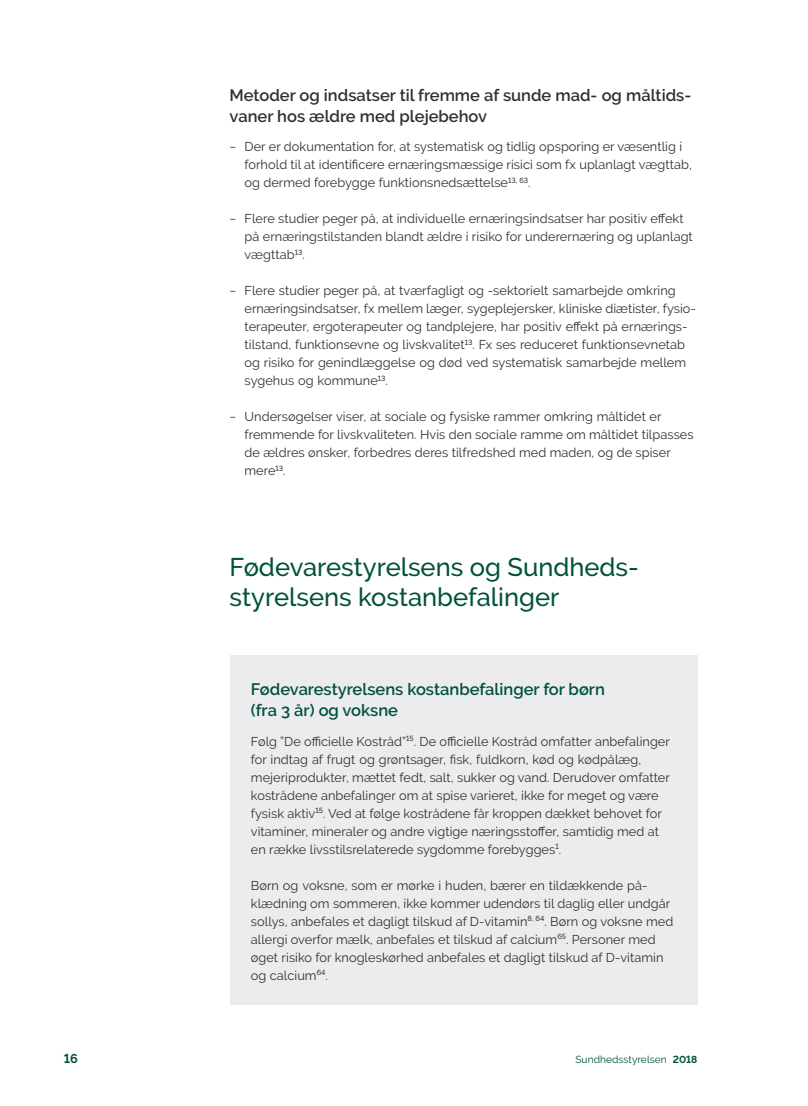
<style>
.page{position:relative;width:808px;height:1106px;background:#fff}
.page>*{position:absolute;margin:0;border:0;box-sizing:border-box;transform-origin:0 0}
.t1{font:500 25.5px/30px "Raleway";color:#00513c}
.t2{font:600 16.5px/21px "Raleway";color:#312f30}
.t3{font:600 16.5px/21px "Raleway";color:#00513c}
.t4{font:12.75px/18px "Raleway";letter-spacing:.005em;color:#312f30}
.t5{font:700 12.75px "Raleway";color:#00513c}
.t6{font:10.2px "Raleway";letter-spacing:.005em;color:#00513c}
.s1{font-weight:700}
</style>
<div class="page">
<div style="left:230px;top:655px;width:467px;height:350px;background:#ececee"></div>
<p class="t2" style="left:230px;top:84px;width:463px">Metoder og indsatser til fremme af sunde mad- og måltids&shy;vaner hos ældre med plejebehov</p>
<p class="t4" style="left:244px;top:138px;width:449px;text-indent:-15px">− Der er dokumentation for, at systematisk og tidlig opsporing er væsentlig i forhold til at identificere ernæringsmæssige risici som fx uplanlagt vægttab, og dermed forebygge funktionsnedsættelse<sup>13,</sup> <sup>63</sup>.</p>
<p class="t4" style="left:245px;top:210px;width:450px;text-indent:-15px">− Flere studier peger på, at individuelle ernæringsindsatser har positiv effekt på ernæringstilstanden blandt ældre i risiko for underernæring og uplanlagt vægttab<sup>13</sup>.</p>
<p class="t4" style="left:244px;top:282px;width:451px;text-indent:-15px">− Flere studier peger på, at tværfagligt og -sektorielt samarbejde omkring ernæringsindsatser, fx mellem læger, sygeplejersker, kliniske diætister, fysio&shy;terapeuter, ergoterapeuter og tandplejere, har positiv effekt på ernærings&shy;tilstand, funktionsevne og livskvalitet<sup>13</sup>. Fx ses reduceret funktionsevnetab og risiko for genindlæggelse og død ved systematisk samarbejde mellem sygehus og kommune<sup>13</sup>.</p>
<p class="t4" style="left:244px;top:408px;width:451px;text-indent:-15px">− Undersøgelser viser, at sociale og fysiske rammer omkring måltidet er fremmende for livskvaliteten. Hvis den sociale ramme om måltidet tilpasses de ældres ønsker, forbedres deres tilfredshed med maden, og de spiser mere<sup>13</sup>.</p>
<h1 class="t1" style="left:230px;top:552px;width:411px">Fødevarestyrelsens og Sundheds&shy;styrelsens kostanbefalinger</h1>
<p class="t3" style="left:251px;top:678px;width:356px">Fødevarestyrelsens kostanbefalinger for børn (fra 3 år) og voksne</p>
<p class="t4" style="left:251px;top:732px;width:421px">Følg ”De officielle Kostråd”<sup>15</sup>. De officielle Kostråd omfatter anbefalinger for indtag af frugt og grøntsager, fisk, fuldkorn, kød og kødpålæg, mejeriprodukter, mættet fedt, salt, sukker og vand. Derudover omfatter kostrådene anbefalinger om at spise varieret, ikke for meget og være fysisk aktiv<sup>15</sup>. Ved at følge kostrådene får kroppen dækket behovet for vitaminer, mineraler og andre vigtige næringsstoffer, samtidig med at en række livsstilsrelaterede sygdomme forebygges<sup>1</sup>.</p>
<p class="t4" style="left:251px;top:876px;width:424px">Børn og voksne, som er mørke i huden, bærer en tildækkende på&shy;klædning om sommeren, ikke kommer udendørs til daglig eller undgår sollys, anbefales et dagligt tilskud af D-vitamin<sup>8,</sup> <sup>64</sup>. Børn og voksne med allergi overfor mælk, anbefales et tilskud af calcium<sup>65</sup>. Personer med øget risiko for knogleskørhed anbefales et dagligt tilskud af D-vitamin og calcium<sup>64</sup>.</p>
<p class="t5" style="left:64px;top:1051px;width:15px">16</p>
<p class="t6" style="left:575px;top:1053px;width:124px">Sundhedsstyrelsen <span class="s1">2018</span></p>
</div>
